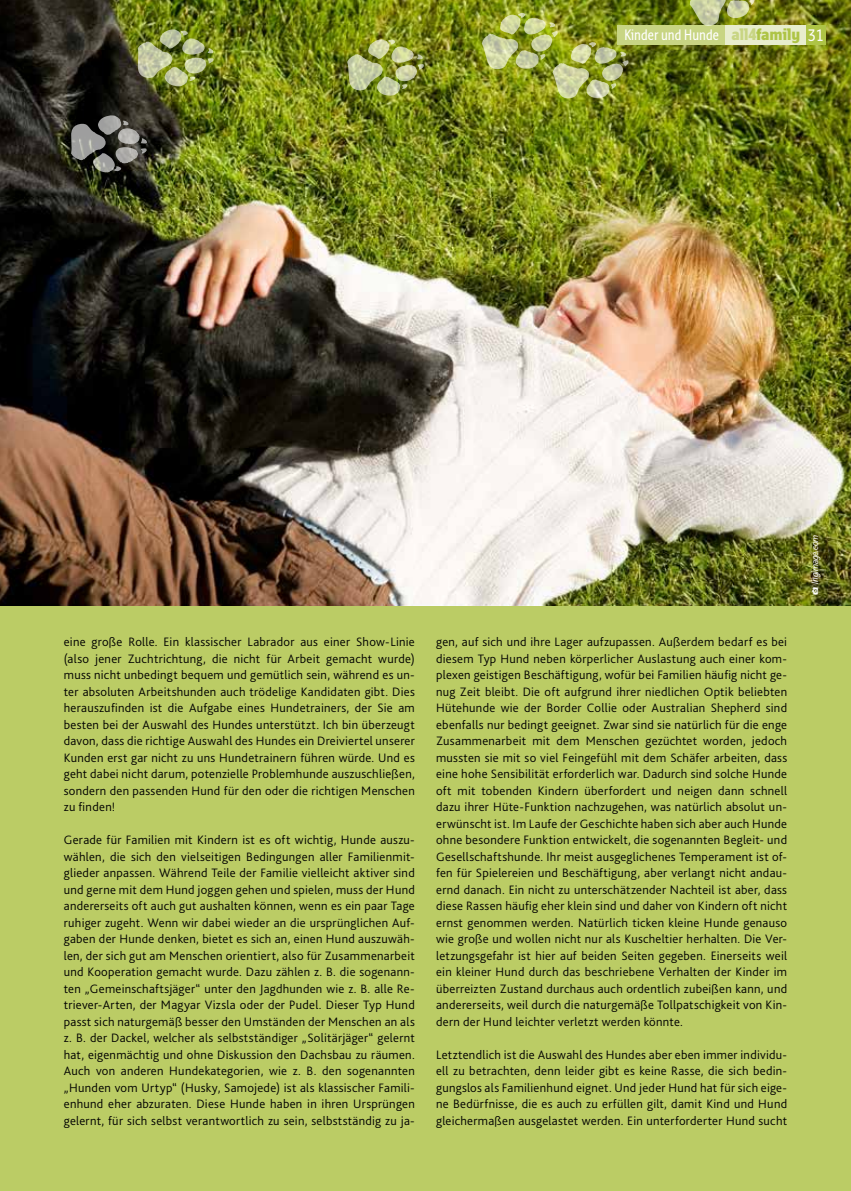
<style>
.page{position:relative;width:851px;height:1191px;background:#fff}
.page>*{position:absolute;margin:0;border:0;box-sizing:border-box;transform-origin:0 0}
.t1{font:15px "Monitor Con Pro";color:#fff}
.t2{font:300 12.75px/16.5px "Bliss 2";letter-spacing:.02em;color:#000;text-align:justify}
.t3{font:italic 300 9.75px "Bliss 2";letter-spacing:-.03em;color:#fff}
.s1{font-weight:900;font-size:16.5px;color:#c8d583}
.s2{font-weight:900;font-size:16.5px;color:#aec446}
.s3{font-size:16.5px}
</style>
<div class="page">
<div style="left:0;top:605px;width:850px;height:586px;background:#bbcc65"></div>
<img style="left:0;top:0;width:850px;height:605px">
<div style="left:617px;top:26px;width:108px;height:19px;background:#c8d583"></div>
<div style="left:806px;top:26px;width:19px;height:19px;background:#aec446"></div>
<div style="left:725px;top:26px;width:81px;height:19px;background:#e8edcd"></div>
<svg style="left:812px;top:587px;width:6px;height:7px"></svg>
<img style="left:137px;top:28px;width:77px;height:59px">
<img style="left:344px;top:34px;width:83px;height:66px">
<img style="left:475px;top:2px;width:161px;height:108px">
<svg style="left:70px;top:115px;width:78px;height:59px"></svg>
<p class="t1" style="left:624px;top:26px;width:201px">Kinder und Hunde <span class="s1">all4</span><span class="s2">family</span> <span class="s3">31</span></p>
<p class="t2" style="left:64px;top:633px;width:352px">eine große Rolle. Ein klassischer Labrador aus einer Show-Linie (also jener Zuchtrichtung, die nicht für Arbeit gemacht wurde) muss nicht unbedingt bequem und gemütlich sein, während es un&shy;ter absoluten Arbeitshunden auch trödelige Kandidaten gibt. Dies herauszufinden ist die Aufgabe eines Hundetrainers, der Sie am besten bei der Auswahl des Hundes unterstützt. Ich bin überzeugt davon, dass die richtige Auswahl des Hundes ein Dreiviertel unserer Kunden erst gar nicht zu uns Hundetrainern führen würde. Und es geht dabei nicht darum, potenzielle Problemhunde auszuschließen, sondern den passenden Hund für den oder die richtigen Menschen zu finden!</p>
<p class="t2" style="left:64px;top:831px;width:352px">Gerade für Familien mit Kindern ist es oft wichtig, Hunde auszu&shy;wählen, die sich den vielseitigen Bedingungen aller Familienmit&shy;glieder anpassen. Während Teile der Familie vielleicht aktiver sind und gerne mit dem Hund joggen gehen und spielen, muss der Hund andererseits oft auch gut aushalten können, wenn es ein paar Tage ruhiger zugeht. Wenn wir dabei wieder an die ursprünglichen Auf&shy;gaben der Hunde denken, bietet es sich an, einen Hund auszuwäh&shy;len, der sich gut am Menschen orientiert, also für Zusammenarbeit und Kooperation gemacht wurde. Dazu zählen z. B. die sogenann&shy;ten „Gemeinschaftsjäger“ unter den Jagdhunden wie z. B. alle Re&shy;triever-Arten, der Magyar Vizsla oder der Pudel. Dieser Typ Hund passt sich naturgemäß besser den Umständen der Menschen an als z. B. der Dackel, welcher als selbstständiger „Solitärjäger“ gelernt hat, eigenmächtig und ohne Diskussion den Dachsbau zu räumen.<br>Auch von anderen Hundekategorien, wie z. B. den sogenannten „Hunden vom Urtyp“ (Husky, Samojede) ist als klassischer Famili&shy;enhund eher abzuraten. Diese Hunde haben in ihren Ursprüngen gelernt, für sich selbst verantwortlich zu sein, selbstständig zu ja-</p>
<p class="t2" style="left:436px;top:633px;width:352px">gen, auf sich und ihre Lager aufzupassen. Außerdem bedarf es bei diesem Typ Hund neben körperlicher Auslastung auch einer kom&shy;plexen geistigen Beschäftigung, wofür bei Familien häufig nicht ge&shy;nug Zeit bleibt. Die oft aufgrund ihrer niedlichen Optik beliebten Hütehunde wie der Border Collie oder Australian Shepherd sind ebenfalls nur bedingt geeignet. Zwar sind sie natürlich für die enge Zusammenarbeit mit dem Menschen gezüchtet worden, jedoch mussten sie mit so viel Feingefühl mit dem Schäfer arbeiten, dass eine hohe Sensibilität erforderlich war. Dadurch sind solche Hunde oft mit tobenden Kindern überfordert und neigen dann schnell dazu ihrer Hüte-Funktion nachzugehen, was natürlich absolut un&shy;erwünscht ist. Im Laufe der Geschichte haben sich aber auch Hunde ohne besondere Funktion entwickelt, die sogenannten Begleit- und Gesellschaftshunde. Ihr meist ausgeglichenes Temperament ist of&shy;fen für Spielereien und Beschäftigung, aber verlangt nicht andau&shy;ernd danach. Ein nicht zu unterschätzender Nachteil ist aber, dass diese Rassen häufig eher klein sind und daher von Kindern oft nicht ernst genommen werden. Natürlich ticken kleine Hunde genauso wie große und wollen nicht nur als Kuscheltier herhalten. Die Ver&shy;letzungsgefahr ist hier auf beiden Seiten gegeben. Einerseits weil ein kleiner Hund durch das beschriebene Verhalten der Kinder im überreizten Zustand durchaus auch ordentlich zubeißen kann, und andererseits, weil durch die naturgemäße Tollpatschigkeit von Kin&shy;dern der Hund leichter verletzt werden könnte.</p>
<p class="t2" style="left:436px;top:1046px;width:352px">Letztendlich ist die Auswahl des Hundes aber eben immer individu&shy;ell zu betrachten, denn leider gibt es keine Rasse, die sich bedin&shy;gungslos als Familienhund eignet. Und jeder Hund hat für sich eige&shy;ne Bedürfnisse, die es auch zu erfüllen gilt, damit Kind und Hund gleichermaßen ausgelastet werden. Ein unterforderter Hund sucht</p>
<p class="t3" style="left:808px;top:583px;width:51px;rotate:-90deg">Ingimage.com</p>
</div>
